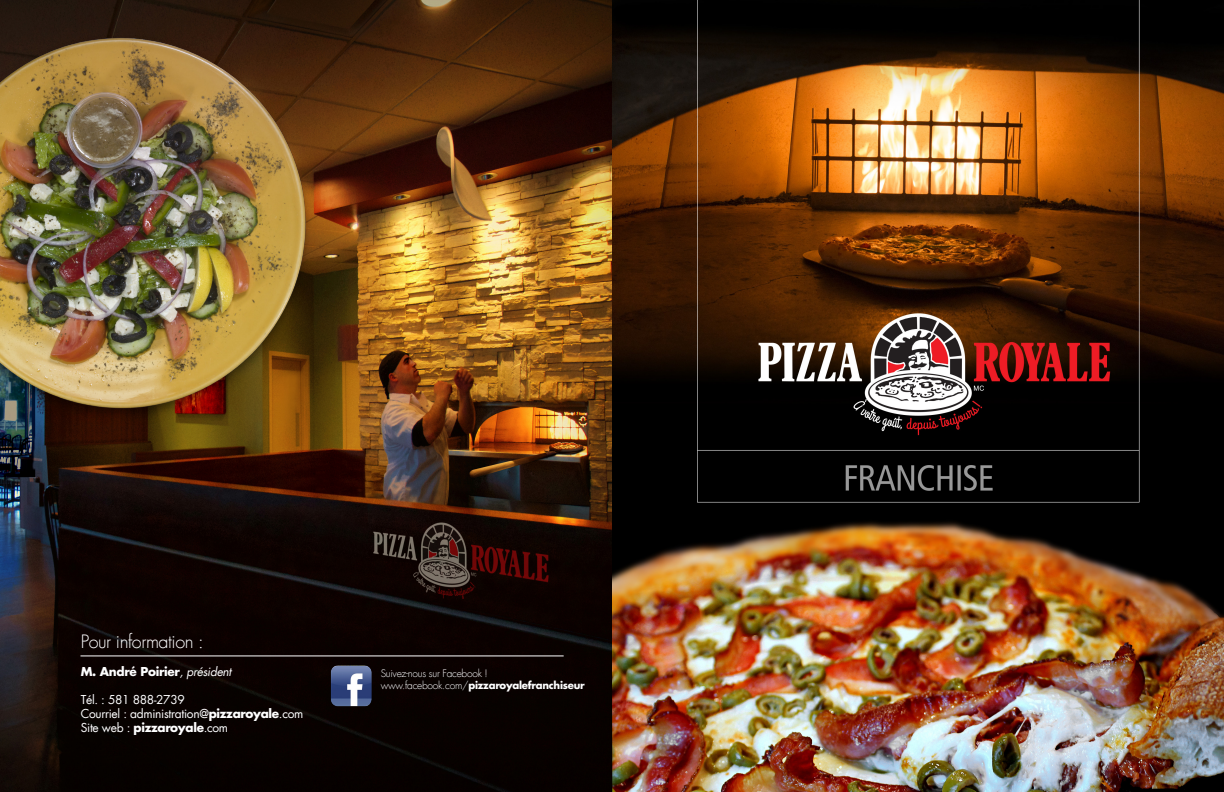
<style>
.page{position:relative;width:1224px;height:792px;background:#fff}
.page>*{position:absolute;margin:0;border:0;box-sizing:border-box;transform-origin:0 0}
.t1{font:300 18px "Futura LT";letter-spacing:-.025em;color:#fff}
.t2{font:12px/14px "Futura LT";letter-spacing:-.025em;color:#fff}
.t3{font:700 12px "Futura LT";letter-spacing:-.025em;color:#fff}
.t4{font:300 10.1px/12.2px "Futura LT";letter-spacing:-.025em;color:#fff}
.s1{font-weight:400;font-style:italic}
.s2{font-weight:700}
</style>
<div class="page">
<img style="left:0;top:0;width:612px;height:792px">
<img style="left:331px;top:665px;width:41px;height:41px">
<img style="left:0;top:19px;width:325px;height:411px">
<hr style="left:80px;top:656px;width:484px;height:1px;background:#fff">
<img style="left:612px;top:0;width:612px;height:792px">
<h1 class="t1" style="left:81px;top:630px;width:125px">Pour information :</h1>
<p class="t3" style="left:81px;top:663px;width:152px">M. André Poirier<span class="s1">, président</span></p>
<p class="t2" style="left:81px;top:692px;width:224px">Tél. : 581 888-2739<br>Courriel : administration@<span class="s2">pizzaroyale</span>.com<br>Site web : <span class="s2">pizzaroyale</span>.com</p>
<p class="t4" style="left:381px;top:668px;width:206px">Suivez-nous sur Facebook ! www.facebook.com/<span class="s2">pizzaroyalefranchiseur</span></p>
</div>
